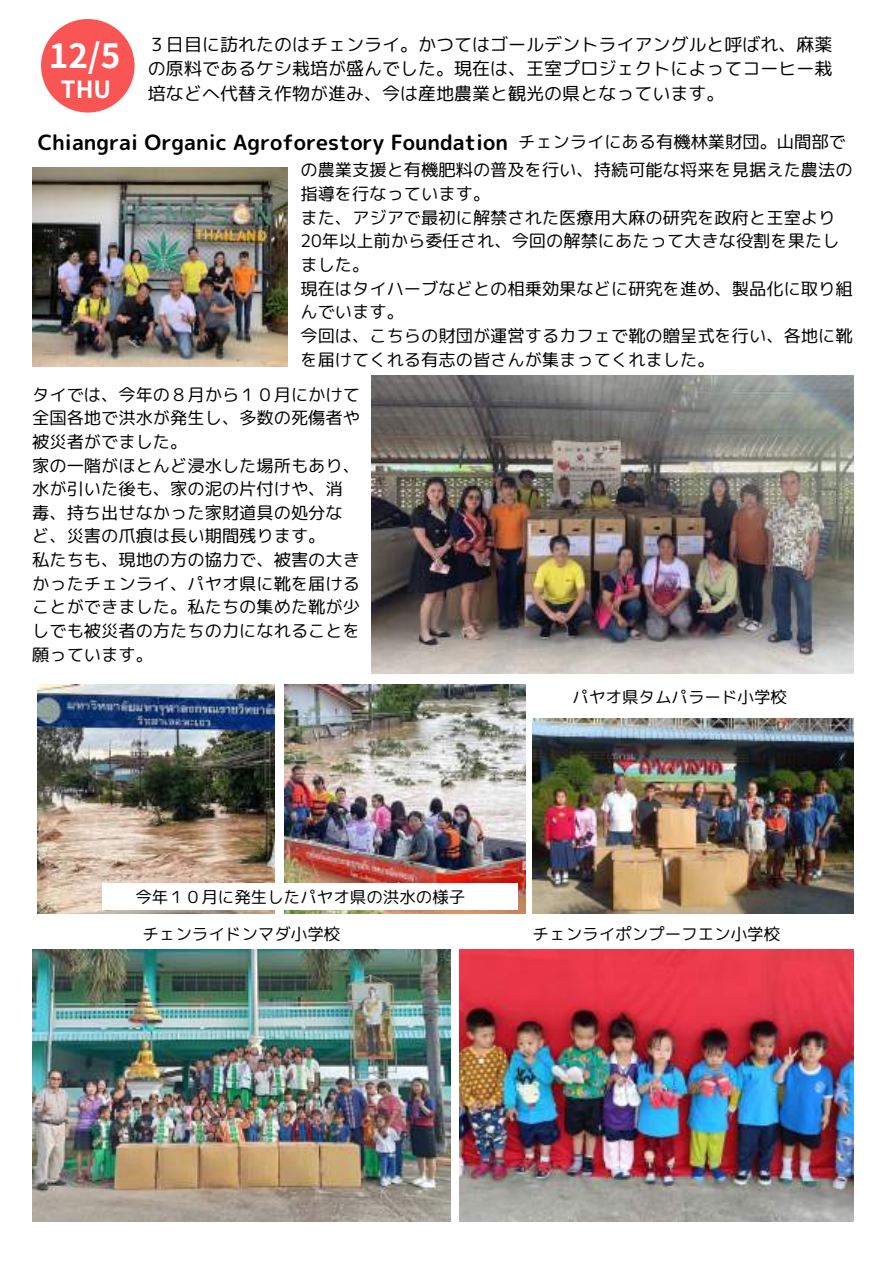
<style>
.page{position:relative;width:894px;height:1264px;background:#fff}
.page>*{position:absolute;margin:0;border:0;box-sizing:border-box;transform-origin:0 0}
.t1{font:700 33.3px "Noto Sans JP";color:#fff}
.t2{font:700 23.55px "Noto Sans JP";color:#fff}
.t3{font:21px "rounded mplus 1 p bold";color:#000}
.t4{font:18px/24.8px "rounded mplus 1 p regular";color:#000;text-align:justify}
.t5{font:17.25px/23.7px "rounded mplus 1 p regular";color:#000}
.t6{font:16.5px "rounded mplus 1 p regular";color:#000}
.s1{font-family:"rounded mplus 1 p regular";font-size:17.25px}
</style>
<div class="page">
<div style="left:41px;top:19px;width:93px;height:94px;background:#fa5555;border-radius:50%"></div>
<img style="left:32px;top:167px;width:255px;height:199px">
<img style="left:371px;top:375px;width:482px;height:298px">
<img style="left:459px;top:949px;width:393px;height:272px">
<img style="left:532px;top:718px;width:321px;height:195px">
<img style="left:32px;top:949px;width:418px;height:271px">
<img style="left:38px;top:685px;width:236px;height:228px">
<img style="left:284px;top:685px;width:241px;height:228px">
<div style="left:102px;top:883px;width:416px;height:27px;background:#fff"></div>
<h1 class="t1" style="left:49px;top:30px;width:73px">12/5</h1>
<h2 class="t2" style="left:61px;top:71px;width:52px">THU</h2>
<p class="t4" style="left:148px;top:31px;width:685px">３日目に訪れたのはチェンライ。かつてはゴールデントライアングルと呼ばれ、麻薬の原料であるケシ栽培が盛んでした。現在は、王室プロジェクトによってコーヒー栽培などへ代替え作物が進み、今は産地農業と観光の県となっています。</p>
<p class="t3" style="left:38px;top:127px;width:809px">Chiangrai Organic Agroforestory Foundation <span class="s1">チェンライにある有機林業財団。山間部で</span></p>
<p class="t5" style="left:300px;top:158px;width:553px">の農業支援と有機肥料の普及を行い、持続可能な将来を見据えた農法の指導を行なっています。<br>また、アジアで最初に解禁された医療用大麻の研究を政府と王室より<br>20年以上前から委任され、今回の解禁にあたって大きな役割を果たしました。<br>現在はタイハーブなどとの相乗効果などに研究を進め、製品化に取り組んでいます。<br>今回は、こちらの財団が運営するカフェで靴の贈呈式を行い、各地に靴を届けてくれる有志の皆さんが集まってくれました。</p>
<p class="t5" style="left:32px;top:382px;width:329px">タイでは、今年の８月から１０月にかけて全国各地で洪水が発生し、多数の死傷者や被災者がでました。<br>家の一階がほとんど浸水した場所もあり、水が引いた後も、家の泥の片付けや、消毒、持ち出せなかった家財道具の処分など、災害の爪痕は長い期間残ります。<br>私たちも、現地の方の協力で、被害の大きかったチェンライ、パヤオ県に靴を届けることができました。私たちの集めた靴が少しでも被災者の方たちの力になれることを願っています。</p>
<p class="t6" style="left:135px;top:884px;width:331px">今年１０月に発生したパヤオ県の洪水の様子</p>
<p class="t6" style="left:572px;top:685px;width:216px">パヤオ県タムパラード小学校</p>
<p class="t6" style="left:142px;top:922px;width:199px">チェンライドンマダ小学校</p>
<p class="t6" style="left:532px;top:922px;width:249px">チェンライポンプーフエン小学校</p>
</div>
